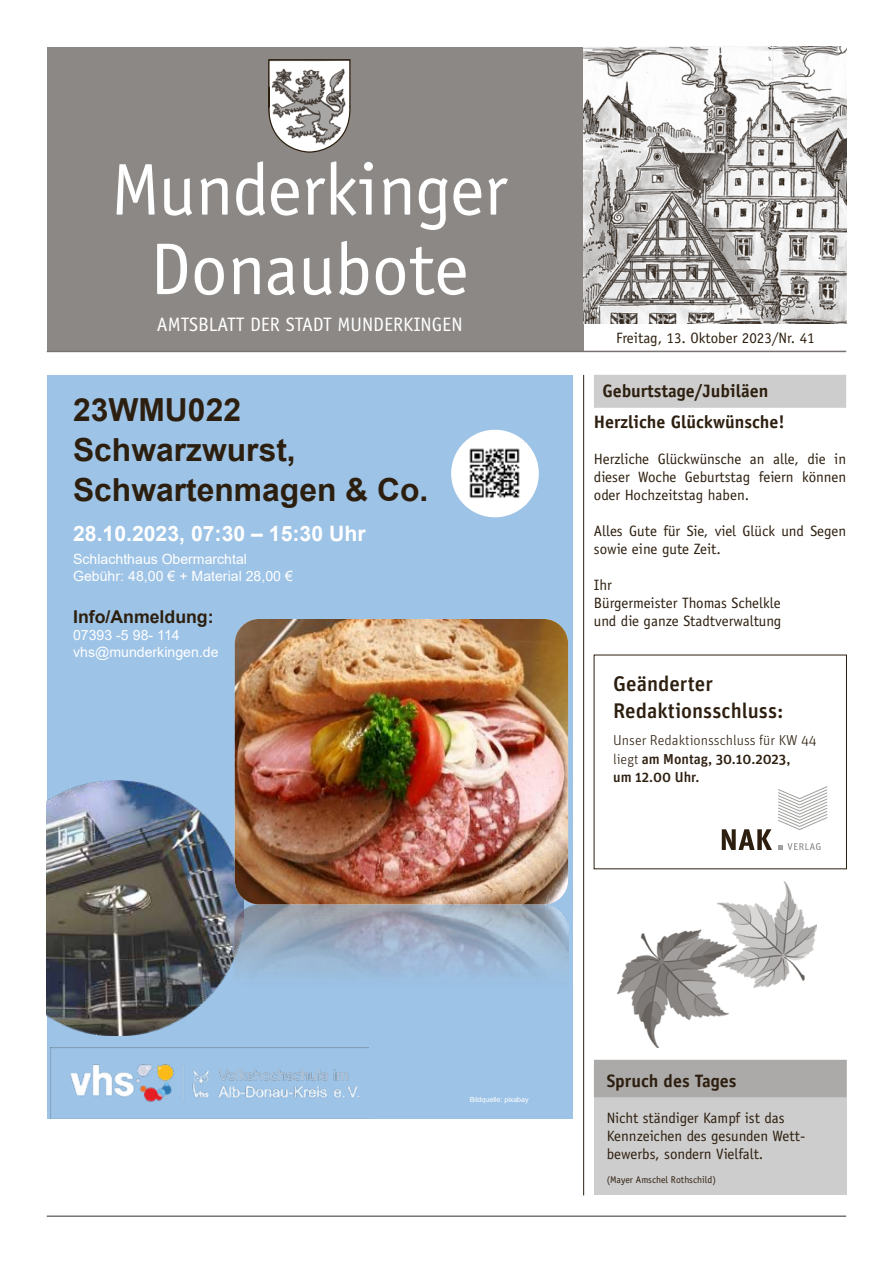
<style>
.page{position:relative;width:893px;height:1263px;background:#fff}
.page>*{position:absolute;margin:0;border:0;box-sizing:border-box;transform-origin:0 0}
.t1{font:73.5px/79.5px "Officina Sans";color:#fff;text-align:center}
.t2{font:700 31.8px/39.8px "Arial";color:#2d1f0f}
.t3{font:500 21.15px/26.7px "Unit Pro";color:#2d1f0f}
.t4{font:700 21.15px "Arial";color:#fff}
.t5{font:19.5px "Officina Sans";color:#fff}
.t6{font:700 18px/31.5px "Officina Sans";color:#2d1f0f;text-align:center}
.t7{font:700 17.7px "Arial";color:#2d1f0f}
.t8{font:15px/18px "Officina Sans";color:#2d1f0f}
.t9{font:300 14.4px/18.1px "Unit Pro";color:#2d1f0f}
.t10{font:14.1px/17px "Arial";color:#fff}
.t11{font:9.75px "Officina Sans";color:#2d1f0f}
.t12{font:7.05px "Arial";letter-spacing:-.005em;color:#fff}
.s1{font-weight:500}
</style>
<div class="page">
<hr style="left:583px;top:375px;width:1px;height:820px;background:#2d1f0f">
<hr style="left:47px;top:1215px;width:799px;height:2px;background:#787370">
<div style="left:47px;top:47px;width:536px;height:304px;background:#8c8886"></div>
<img style="left:583px;top:47px;width:263px;height:277px">
<svg style="left:268px;top:59px;width:83px;height:94px"></svg>
<hr style="left:47px;top:351px;width:799px;height:1px;background:#787370">
<div style="left:594px;top:375px;width:252px;height:33px;background:#cecdcd"></div>
<div style="left:594px;top:1060px;width:252px;height:135px;background:#cecdcd"></div>
<div style="left:594px;top:1060px;width:252px;height:37px;background:#acaaa9"></div>
<svg style="left:722px;top:786px;width:105px;height:64px"></svg>
<div style="left:47px;top:375px;width:526px;height:744px;background:#9dc3e6"></div>
<img style="left:50px;top:1047px;width:184px;height:72px">
<img style="left:47px;top:781px;width:187px;height:255px">
<div style="left:451px;top:430px;width:88px;height:87px;background:#fff;border-radius:50%"></div>
<img style="left:463px;top:441px;width:63px;height:64px">
<img style="left:234px;top:619px;width:335px;height:500px">
<img style="left:235px;top:619px;width:333px;height:285px;border-radius:25px">
<img style="left:618px;top:881px;width:198px;height:166px">
<h1 class="t1" style="left:111px;top:150px;width:398px">Munderkinger<br>Donaubote</h1>
<h3 class="t5" style="left:157px;top:313px;width:307px">AMTSBLATT DER STADT MUNDERKINGEN</h3>
<h2 class="t2" style="left:73px;top:391px;width:357px">23WMU022<br>Schwarzwurst,<br>Schwartenmagen &amp; Co.</h2>
<h3 class="t4" style="left:73px;top:518px;width:294px">28.10.2023, 07:30 – 15:30 Uhr</h3>
<p class="t10" style="left:73px;top:551px;width:221px">Schlachthaus Obermarchtal<br>Gebühr: 48,00 € + Material 28,00 €</p>
<p class="t7" style="left:73px;top:604px;width:142px">Info/Anmeldung:</p>
<p class="t10" style="left:73px;top:627px;width:147px">07393 -5 98- 114 vhs@munderkingen.de</p>
<p class="t8" style="left:616px;top:329px;width:200px">Freitag, 13. Oktober 2023/Nr. 41</p>
<p class="t6" style="left:594px;top:374px;width:193px">Geburtstage/Jubiläen<br>Herzliche Glückwünsche!</p>
<p class="t8" style="left:594px;top:450px;width:254px;text-align:justify">Herzliche Glückwünsche an alle, die in dieser Woche Geburtstag feiern können oder Hochzeitstag haben.</p>
<p class="t8" style="left:594px;top:522px;width:254px">Alles Gute für Sie, viel Glück und Segen sowie eine gute Zeit.</p>
<p class="t8" style="left:594px;top:576px;width:189px">Ihr<br>Bürgermeister Thomas Schelkle und die ganze Stadtverwaltung</p>
<h3 class="t3" style="left:613px;top:669px;width:172px">Geänderter<br>Redaktionsschluss:</h3>
<p class="t9" style="left:613px;top:731px;width:205px">Unser Redaktionsschluss für KW 44 liegt <span class="s1">am Montag, 30.10.2023,<br>um 12.00 Uhr.</span></p>
<p class="t12" style="left:470px;top:1095px;width:60px">Bildquelle: pixabay</p>
<p class="t6" style="left:607px;top:1065px;width:131px">Spruch des Tages</p>
<p class="t8" style="left:607px;top:1109px;width:200px">Nicht ständiger Kampf ist das<br>Kennzeichen des gesunden Wett&shy;bewerbs, sondern Vielfalt.</p>
<p class="t11" style="left:607px;top:1174px;width:111px">(Mayer Amschel Rothschild)</p>
</div>
